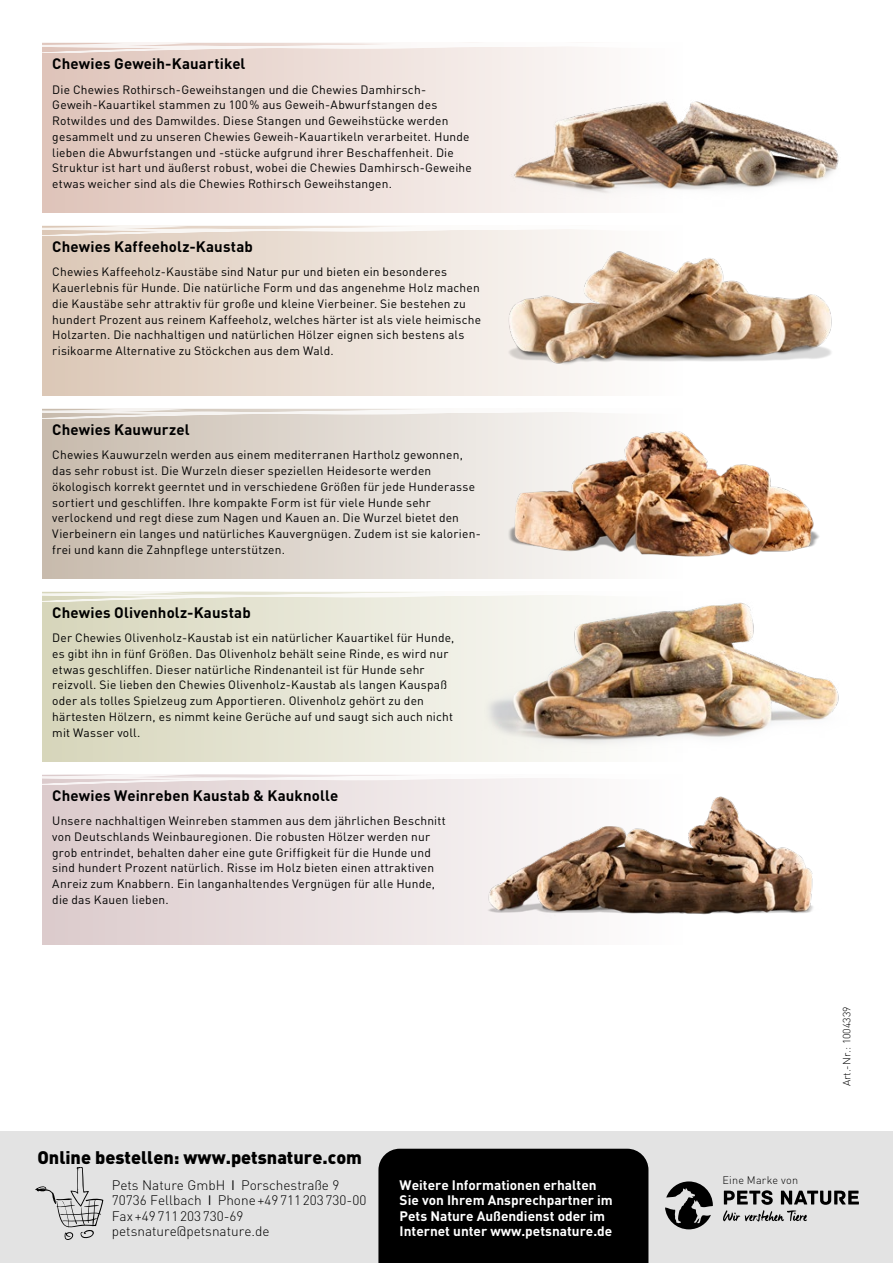
<style>
.page{position:relative;width:893px;height:1263px;background:#fff}
.page>*{position:absolute;margin:0;border:0;box-sizing:border-box;transform-origin:0 0}
.t1{font:900 18px "DIN Pro";color:#000}
.t2{font:700 15px "DIN Pro";letter-spacing:.01em;color:#000}
.t3{font:700 13.65px/15.3px "DIN Pro";color:#fff}
.t4{font:300 13.65px/15.3px "DIN Pro";color:#000}
.t5{font:12px/15.8px "DIN Pro";letter-spacing:.015em;color:#000}
.t6{font:300 10.95px "DIN Pro";letter-spacing:.02em;color:#000}
.t7{font:300 10.5px "DIN Pro";color:#000}
.s1{font-weight:400}
</style>
<div class="page">
<svg style="left:43px;top:236px;width:457px;height:159px;background:#e7dbd0"></svg>
<svg style="left:43px;top:225px;width:532px;height:11px"></svg>
<svg style="left:43px;top:784px;width:427px;height:160px;background:#e7dbdc"></svg>
<svg style="left:43px;top:774px;width:517px;height:10px"></svg>
<svg style="left:43px;top:601px;width:431px;height:160px;background:#e3e3d1"></svg>
<svg style="left:43px;top:591px;width:431px;height:10px"></svg>
<svg style="left:43px;top:419px;width:457px;height:159px;background:#dbd2c9"></svg>
<svg style="left:43px;top:408px;width:563px;height:11px"></svg>
<div style="left:43px;top:43px;width:788px;height:170px;background:linear-gradient(to right,#dfc5bc,#fff)"></div>
<svg style="left:43px;top:43px;width:769px;height:10px"></svg>
<div style="left:0;top:1131px;width:893px;height:132px;background:#e3e3e3"></div>
<div style="left:378px;top:1149px;width:270px;height:114px;background:#000"></div>
<svg style="left:665px;top:1181px;width:48px;height:48px"></svg>
<svg style="left:723px;top:1190px;width:136px;height:31px"></svg>
<svg style="left:35px;top:1167px;width:68px;height:73px"></svg>
<img style="left:470px;top:782px;width:343px;height:163px">
<img style="left:500px;top:230px;width:332px;height:165px">
<img style="left:500px;top:415px;width:319px;height:164px">
<img style="left:504px;top:87px;width:335px;height:120px">
<img style="left:474px;top:595px;width:365px;height:166px">
<p class="t2" style="left:52px;top:51px;width:195px">Chewies Geweih-Kauartikel</p>
<p class="t5" style="left:52px;top:80px;width:421px">Die Chewies Rothirsch-Geweihstangen und die Chewies Damhirsch-Geweih-Kauartikel stammen zu 100% aus Geweih-Abwurfstangen des Rotwildes und des Damwildes. Diese Stangen und Geweihstücke werden gesammelt und zu unseren Chewies Geweih-Kauartikeln verarbeitet. Hunde lieben die Abwurfstangen und -stücke aufgrund ihrer Beschaffenheit. Die Struktur ist hart und äußerst robust, wobei die Chewies Damhirsch-Geweihe etwas weicher sind als die Chewies Rothirsch Geweihstangen.</p>
<p class="t2" style="left:52px;top:234px;width:202px">Chewies Kaffeeholz-Kaustab</p>
<p class="t5" style="left:52px;top:263px;width:430px">Chewies Kaffeeholz-Kaustäbe sind Natur pur und bieten ein besonderes Kauerlebnis für Hunde. Die natürliche Form und das angenehme Holz machen die Kaustäbe sehr attraktiv für große und kleine Vierbeiner. Sie bestehen zu hundert Prozent aus reinem Kaffeeholz, welches härter ist als viele heimische Holzarten. Die nachhaltigen und natürlichen Hölzer eignen sich bestens als risikoarme Alternative zu Stöckchen aus dem Wald.</p>
<p class="t2" style="left:52px;top:417px;width:139px">Chewies Kauwurzel</p>
<p class="t5" style="left:52px;top:446px;width:430px">Chewies Kauwurzeln werden aus einem mediterranen Hartholz gewonnen, das sehr robust ist. Die Wurzeln dieser speziellen Heidesorte werden ökologisch korrekt geerntet und in verschiedene Größen für jede Hunderasse sortiert und geschliffen. Ihre kompakte Form ist für viele Hunde sehr verlockend und regt diese zum Nagen und Kauen an. Die Wurzel bietet den Vierbeinern ein langes und natürliches Kauvergnügen. Zudem ist sie kalorien&shy;frei und kann die Zahnpflege unterstützen.</p>
<p class="t2" style="left:52px;top:600px;width:200px">Chewies Olivenholz-Kaustab</p>
<p class="t5" style="left:52px;top:629px;width:404px">Der Chewies Olivenholz-Kaustab ist ein natürlicher Kauartikel für Hunde, es gibt ihn in fünf Größen. Das Olivenholz behält seine Rinde, es wird nur etwas geschliffen. Dieser natürliche Rindenanteil ist für Hunde sehr reizvoll. Sie lieben den Chewies Olivenholz-Kaustab als langen Kauspaß oder als tolles Spielzeug zum Apportieren. Olivenholz gehört zu den härtesten Hölzern, es nimmt keine Gerüche auf und saugt sich auch nicht mit Wasser voll.</p>
<p class="t2" style="left:52px;top:783px;width:288px">Chewies Weinreben Kaustab &amp; Kauknolle</p>
<p class="t5" style="left:52px;top:812px;width:395px">Unsere nachhaltigen Weinreben stammen aus dem jährlichen Beschnitt von Deutschlands Weinbauregionen. Die robusten Hölzer werden nur grob entrindet, behalten daher eine gute Griffigkeit für die Hunde und sind hundert Prozent natürlich. Risse im Holz bieten einen attraktiven Anreiz zum Knabbern. Ein langanhaltendes Vergnügen für alle Hunde, die das Kauen lieben.</p>
<h1 class="t1" style="left:37px;top:1142px;width:326px">Online bestellen: www.petsnature.com</h1>
<p class="t4" style="left:112px;top:1176px;width:256px">Pets Nature GmbH <span class="s1">I</span> Porschestraße 9<br>70736 Fellbach <span class="s1">I</span> Phone+49711203730-00<br>Fax+49711203730-69 petsnature@petsnature.de</p>
<p class="t3" style="left:400px;top:1175px;width:215px">Weitere Informationen erhalten Sie von Ihrem Ansprechpartner im Pets Nature Außendienst oder im Internet unter www.petsnature.de</p>
<p class="t6" style="left:722px;top:1172px;width:77px">Eine Marke von</p>
<p class="t7" style="left:839px;top:1086px;width:81px;rotate:-90deg">Art.-Nr.: 1004339</p>
</div>
